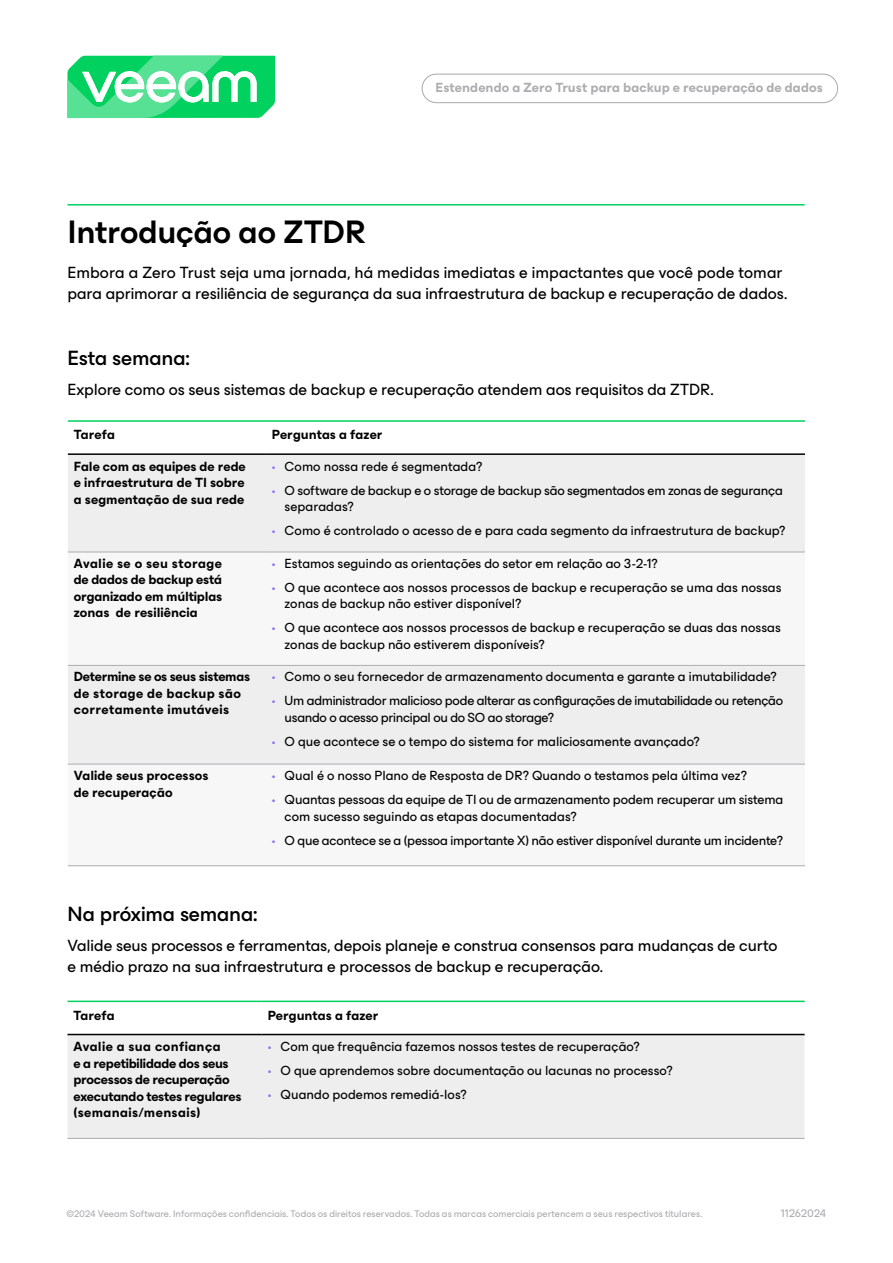
<style>
.page{position:relative;width:893px;height:1263px;background:#fff}
.page>*{position:absolute;margin:0;border:0;box-sizing:border-box;transform-origin:0 0}
.Subtitle_22_Semibold_rule_veridis{font:600 33px "ES Build Neutral";letter-spacing:-.01em;color:#000}
.Subtitle_14_Medium{font:500 21px "ES Build Neutral";letter-spacing:-.005em;color:#000}
.body_text_11{font:16.5px/21px "ES Build Neutral";letter-spacing:-.005em;color:#000}
.t1{font:13.5px/16.5px "ES Build Neutral";color:#000}
.body_text_9{font:700 13.5px/16.5px "ES Build Neutral";color:#000;text-align:justify}
.t2{font:13.5px/16.5px "ES Build Neutral";letter-spacing:-.02em;color:#000}
.body_text_9-2{font:700 13.5px/16.5px "ES Build Neutral";letter-spacing:-.02em;color:#000}
.body_text_9-3{font:700 13.5px/16.5px "ES Build Neutral";letter-spacing:.025em;color:#000}
.t3{font:700 13.5px "ES Build Neutral";letter-spacing:.005em;color:#adacaf}
.t4{font:11.25px "ES Build Neutral";letter-spacing:.01em;color:#adacaf}
.t5{font:9.75px "ES Build Neutral";letter-spacing:.005em;color:#adacaf}
.s1{font-weight:500;color:#8e71f4}
</style>
<div class="page">
<svg style="left:67px;top:56px;width:208px;height:62px"></svg>
<div style="left:422px;top:74px;width:416px;height:29px;border:1px solid #adacaf;border-radius:14px"></div>
<hr style="left:68px;top:204px;width:737px;height:2px;background:#00d15f">
<div style="left:68px;top:455px;width:737px;height:97px;background:#efeeef"></div>
<div style="left:68px;top:664px;width:737px;height:100px;background:#efeeef"></div>
<hr style="left:68px;top:420px;width:198px;height:2px;background:#00d15f">
<hr style="left:266px;top:420px;width:539px;height:2px;background:#00d15f">
<hr style="left:68px;top:552px;width:198px;height:1px;background:#adacaf">
<hr style="left:266px;top:552px;width:539px;height:1px;background:#adacaf">
<hr style="left:68px;top:665px;width:198px;height:1px;background:#adacaf">
<hr style="left:266px;top:665px;width:539px;height:1px;background:#adacaf">
<hr style="left:68px;top:764px;width:198px;height:1px;background:#adacaf">
<hr style="left:266px;top:764px;width:539px;height:1px;background:#adacaf">
<hr style="left:68px;top:865px;width:198px;height:1px;background:#adacaf">
<hr style="left:266px;top:865px;width:539px;height:1px;background:#adacaf">
<hr style="left:68px;top:453px;width:198px;height:2px;background:#000">
<hr style="left:266px;top:453px;width:539px;height:2px;background:#000">
<svg style="left:68px;top:1002px;width:737px;height:32px"></svg>
<div style="left:68px;top:1035px;width:737px;height:103px;background:#efeeef"></div>
<hr style="left:68px;top:1000px;width:194px;height:2px;background:#00d15f">
<hr style="left:262px;top:1000px;width:543px;height:2px;background:#00d15f">
<hr style="left:68px;top:1138px;width:194px;height:1px;background:#adacaf">
<hr style="left:262px;top:1138px;width:543px;height:1px;background:#adacaf">
<hr style="left:68px;top:1034px;width:194px;height:1px;background:#000">
<hr style="left:262px;top:1034px;width:543px;height:1px;background:#000">
<p class="t3" style="left:436px;top:77px;width:389px">Estendendo a Zero Trust para backup e recuperação de dados</p>
<p class="Subtitle_22_Semibold_rule_veridis" style="left:68px;top:205px;width:300px">Introdução ao ZTDR</p>
<p class="body_text_11" style="left:68px;top:260px;width:721px">Embora a Zero Trust seja uma jornada, há medidas imediatas e impactantes que você pode tomar para aprimorar a resiliência de segurança da sua infraestrutura de backup e recuperação de dados.</p>
<p class="Subtitle_14_Medium" style="left:68px;top:341px;width:124px">Esta semana:</p>
<p class="body_text_11" style="left:68px;top:377px;width:648px">Explore como os seus sistemas de backup e recuperação atendem aos requisitos da ZTDR.</p>
<p class="body_text_9" style="left:74px;top:425px;width:43px">Tarefa</p>
<p class="body_text_9" style="left:272px;top:425px;width:112px">Perguntas a fazer</p>
<p class="body_text_9" style="left:74px;top:456px;width:173px">Fale com as equipes de rede e infraestrutura de TI sobre a segmentação de sua rede</p>
<p class="t1" style="left:272px;top:456px;width:212px"><span class="s1">•</span> Como nossa rede é segmentada?</p>
<p class="t1" style="left:285px;top:480px;width:500px;text-indent:-13px"><span class="s1">•</span> O software de backup e o storage de backup são segmentados em zonas de segurança separadas?</p>
<p class="t1" style="left:272px;top:521px;width:515px"><span class="s1">•</span> Como é controlado o acesso de e para cada segmento da infraestrutura de backup?</p>
<p class="body_text_9" style="left:74px;top:554px;width:150px">Avalie se o seu storage de dados de backup está organizado em múltiplas zonas de resiliência</p>
<p class="t1" style="left:272px;top:554px;width:387px"><span class="s1">•</span> Estamos seguindo as orientações do setor em relação ao 3-2-1?</p>
<p class="t1" style="left:285px;top:578px;width:498px;text-indent:-13px"><span class="s1">•</span> O que acontece aos nossos processos de backup e recuperação se uma das nossas zonas de backup não estiver disponível?</p>
<p class="t1" style="left:285px;top:618px;width:498px;text-indent:-13px"><span class="s1">•</span> O que acontece aos nossos processos de backup e recuperação se duas das nossas zonas de backup não estiverem disponíveis?</p>
<p class="body_text_9-3" style="left:74px;top:667px;width:178px">Determine se os seus sistemas de storage de backup são corretamente imutáveis</p>
<p class="t1" style="left:272px;top:667px;width:506px"><span class="s1">•</span> Como o seu fornecedor de armazenamento documenta e garante a imutabilidade?</p>
<p class="t2" style="left:285px;top:691px;width:500px;text-indent:-13px"><span class="s1">•</span> Um administrador malicioso pode alterar as configurações de imutabilidade ou retenção usando o acesso principal ou do SO ao storage?</p>
<p class="t1" style="left:272px;top:732px;width:429px"><span class="s1">•</span> O que acontece se o tempo do sistema for maliciosamente avançado?</p>
<p class="body_text_9" style="left:74px;top:766px;width:136px">Valide seus processos de recuperação</p>
<p class="t1" style="left:272px;top:766px;width:476px"><span class="s1">•</span> Qual é o nosso Plano de Resposta de DR? Quando o testamos pela última vez?</p>
<p class="t1" style="left:285px;top:790px;width:500px;text-indent:-13px"><span class="s1">•</span> Quantas pessoas da equipe de TI ou de armazenamento podem recuperar um sistema com sucesso seguindo as etapas documentadas?</p>
<p class="t1" style="left:272px;top:830px;width:512px"><span class="s1">•</span> O que acontece se a (pessoa importante X) não estiver disponível durante um incidente?</p>
<p class="Subtitle_14_Medium" style="left:68px;top:897px;width:192px">Na próxima semana:</p>
<p class="body_text_11" style="left:68px;top:933px;width:712px">Valide seus processos e ferramentas, depois planeje e construa consensos para mudanças de curto e médio prazo na sua infraestrutura e processos de backup e recuperação.</p>
<p class="body_text_9" style="left:74px;top:1005px;width:43px">Tarefa</p>
<p class="body_text_9" style="left:268px;top:1005px;width:112px">Perguntas a fazer</p>
<p class="body_text_9-2" style="left:74px;top:1037px;width:169px">Avalie a sua confiança<br>e a repetibilidade dos seus processos de recuperação executando testes regulares (semanais/mensais)</p>
<p class="t1" style="left:268px;top:1037px;width:373px"><span class="s1">•</span> Com que frequência fazemos nossos testes de recuperação?</p>
<p class="t1" style="left:268px;top:1061px;width:406px"><span class="s1">•</span> O que aprendemos sobre documentação ou lacunas no processo?</p>
<p class="t1" style="left:268px;top:1085px;width:200px"><span class="s1">•</span> Quando podemos remediá-los?</p>
<p class="t5" style="left:66px;top:1206px;width:637px">©2024 Veeam Software. Informações confidenciais. Todos os direitos reservados. Todas as marcas comerciais pertencem a seus respectivos titulares.</p>
<p class="t4" style="left:781px;top:1204px;width:47px">11262024</p>
</div>
